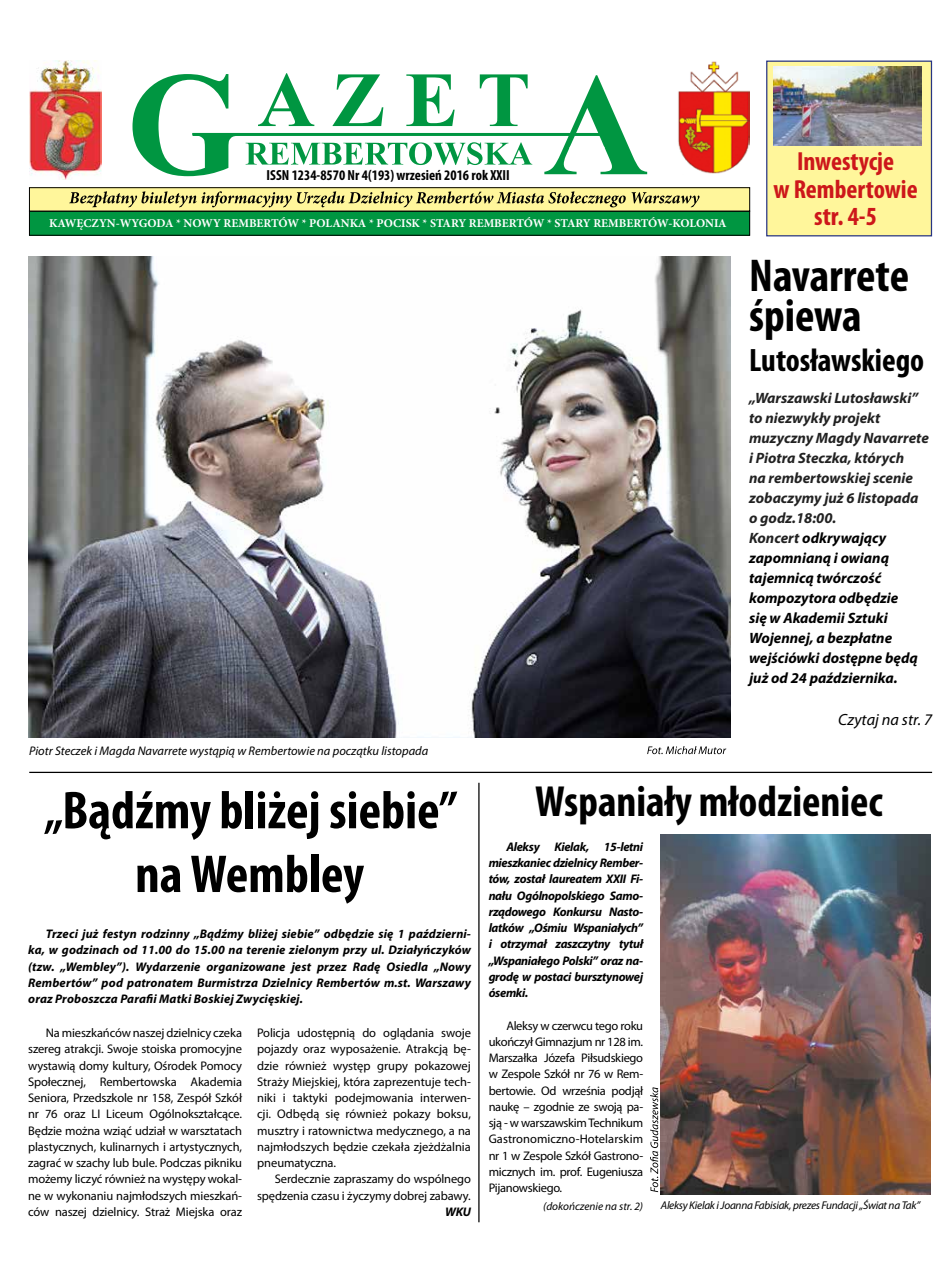
<style>
.page{position:relative;width:949px;height:1279px;background:#fff}
.page>*{position:absolute;margin:0;border:0;box-sizing:border-box;transform-origin:0 0}
.t1{font:700 condensed 53.75px/63.8px "Myriad Pro";color:#000;text-align:center}
.t2{font:700 condensed 46.25px/40px "Myriad Pro";color:#000}
.t3{font:700 condensed 43.75px "Myriad Pro";color:#000}
.t4{font:700 condensed 32.5px "Myriad Pro";color:#000}
.t5{font:700 condensed 26.25px/27.5px "Myriad Pro";color:#cd171a;text-align:center}
.t6{font:italic 16.25px "Myriad Pro";color:#000}
.t7{font:italic 700 15px/20px "Myriad Pro";color:#222}
.t8{font:700 condensed 14.62px "Myriad Pro";color:#000}
.t9{font:12.5px/16.2px "Myriad Pro";letter-spacing:-.01em;color:#000;text-align:justify}
.t10{font:italic 700 12.5px/16.2px "Myriad Pro";letter-spacing:-.015em;color:#000;text-align:justify}
.t11{font:italic 12.5px "Myriad Pro";color:#000}
.t12{font:700 12px "Minion Pro";color:#fff}
.t13{font:italic 11.25px "Myriad Pro";letter-spacing:-.025em;color:#000}
.t14{font:italic 11.25px "Myriad Pro";color:#000}
.s1{color:#000}
</style>
<div class="page">
<div style="left:29px;top:211px;width:721px;height:24px;background:#009641"></div>
<div style="left:29px;top:211px;width:721px;height:24px;border:1px solid #000"></div>
<hr style="left:193px;top:133px;width:410px;height:3px;background:#009641">
<svg style="left:132px;top:74px;width:108px;height:102px"></svg>
<svg style="left:258px;top:73px;width:270px;height:53px"></svg>
<svg style="left:246px;top:142px;width:286px;height:23px"></svg>
<div style="left:29px;top:188px;width:721px;height:23px;background:#fff69b"></div>
<div style="left:29px;top:187px;width:721px;height:24px;border:1px solid #000"></div>
<svg style="left:544px;top:75px;width:103px;height:99px"></svg>
<img style="left:678px;top:61px;width:71px;height:113px">
<img style="left:29px;top:60px;width:73px;height:120px">
<svg style="left:69px;top:191px;width:630px;height:16px"></svg>
<div style="left:767px;top:61px;width:164px;height:175px;background:#fff69b"></div>
<div style="left:766px;top:61px;width:166px;height:175px;border:1px solid #283583"></div>
<hr style="left:29px;top:772px;width:903px;height:1px;background:#000">
<img style="left:28px;top:257px;width:702px;height:480px">
<img style="left:661px;top:834px;width:269px;height:360px">
<svg style="left:650px;top:1087px;width:8px;height:105px"></svg>
<hr style="left:478px;top:783px;width:2px;height:439px;background:#000">
<img style="left:774px;top:66px;width:148px;height:79px">
<svg style="left:647px;top:746px;width:79px;height:8px"></svg>
<p class="t8" style="left:267px;top:166px;width:244px">ISSN 1234-8570 Nr 4(193) wrzesień 2016 rok XXII</p>
<p class="t12" style="left:49px;top:214px;width:679px">KAWĘCZYN-WYGODA * NOWY REMBERTÓW * POLANKA * POCISK * STARY REMBERTÓW * STARY REMBERTÓW-KOLONIA</p>
<p class="t11" style="left:29px;top:743px;width:401px">Piotr Steczek i Magda Navarrete wystąpią w Rembertowie na początku listopada</p>
<h3 class="t5" style="left:773px;top:147px;width:146px">Inwestycje<br>w Rembertowie str. 4-5</h3>
<h2 class="t2" style="left:749px;top:255px;width:161px">Navarrete śpiewa</h2>
<h3 class="t4" style="left:749px;top:340px;width:177px">Lutosławskiego</h3>
<p class="t7" style="left:749px;top:387px;width:181px">„Warszawski Lutosławski” to niezwykły projekt muzyczny Magdy Navarrete i Piotra Steczka, których<br>na rembertowskiej scenie zobaczymy już 6 listopada o godz.18:00.<br>Koncert <span class="s1">odkrywający zapomnianą i owianą tajemnicą twórczość kompozytora odbędzie<br>się w Akademii Sztuki<br>Wojennej, a bezpłatne wejściówki dostępne będą już od 24 października.</span></p>
<h3 class="t6" style="left:838px;top:709px;width:95px">Czytaj na str. 7</h3>
<h1 class="t1" style="left:44px;top:777px;width:415px">„Bądźmy bliżej siebie” na Wembley</h1>
<p class="t10" style="left:28px;top:925px;width:444px;text-indent:18px">Trzeci już festyn rodzinny „Bądźmy bliżej siebie” odbędzie się 1 październi&shy;ka, w godzinach od 11.00 do 15.00 na terenie zielonym przy ul. Działyńczyków (tzw. „Wembley”). Wydarzenie organizowane jest przez Radę Osiedla „Nowy Rembertów” pod patronatem Burmistrza Dzielnicy Rembertów m.st. Warszawy oraz Proboszcza Parafii Matki Boskiej Zwycięskiej.</p>
<p class="t9" style="left:28px;top:1024px;width:215px;text-indent:18px">Na mieszkańców naszej dzielnicy czeka szereg atrakcji. Swoje stoiska promocyjne wystawią domy kultury, Ośrodek Pomocy Społecznej, Rembertowska Akademia Seniora, Przedszkole nr 158, Zespół Szkół nr 76 oraz LI Liceum Ogólnokształcące.<br>Będzie można wziąć udział w warsztatach plastycznych, kulinarnych i artystycznych, zagrać w szachy lub bule. Podczas pikniku możemy liczyć również na występy wokal&shy;ne w wykonaniu najmłodszych mieszkań&shy;ców naszej dzielnicy. Straż Miejska oraz</p>
<p class="t9" style="left:257px;top:1024px;width:215px">Policja udostępnią do oglądania swoje pojazdy oraz wyposażenie. Atrakcją bę&shy;dzie również występ grupy pokazowej Straży Miejskiej, która zaprezentuje tech&shy;niki i taktyki podejmowania interwen&shy;cji. Odbędą się również pokazy boksu, musztry i ratownictwa medycznego, a na najmłodszych będzie czekała zjeżdżalnia pneumatyczna.</p>
<p class="t9" style="left:257px;top:1171px;width:215px;text-align:right">Serdecznie zapraszamy do wspólnego spędzenia czasu i życzymy dobrej zabawy.</p>
<p class="t10" style="left:445px;top:1203px;width:27px">WKU</p>
<h3 class="t3" style="left:535px;top:774px;width:349px">Wspaniały młodzieniec</h3>
<p class="t10" style="left:489px;top:838px;width:156px;text-indent:18px">Aleksy Kielak, 15-letni mieszkaniec dzielnicy Rember&shy;tów, został laureatem XXII Fi&shy;nału Ogólnopolskiego Samo&shy;rządowego Konkursu Nasto&shy;latków „Ośmiu Wspaniałych” i otrzymał zaszczytny tytuł „Wspaniałego Polski” oraz na&shy;grodę w postaci bursztynowej ósemki.</p>
<p class="t9" style="left:489px;top:1017px;width:156px;text-indent:18px">Aleksy w czerwcu tego roku ukończył Gimnazjum nr 128 im.<br>Marszałka Józefa Piłsudskiego w Zespole Szkół nr 76 w Rem&shy;bertowie. Od września podjął naukę – zgodnie ze swoją pa&shy;sją - w warszawskim Technikum Gastronomiczno-Hotelarskim nr 1 w Zespole Szkół Gastrono&shy;micznych im. prof. Eugeniusza Pijanowskiego.</p>
<p class="t14" style="left:543px;top:1199px;width:101px">(dokończenie na str. 2)</p>
<p class="t13" style="left:661px;top:1198px;width:261px">Aleksy Kielak i Joanna Fabisiak, prezes Fundacji „Świat na Tak”</p>
</div>
